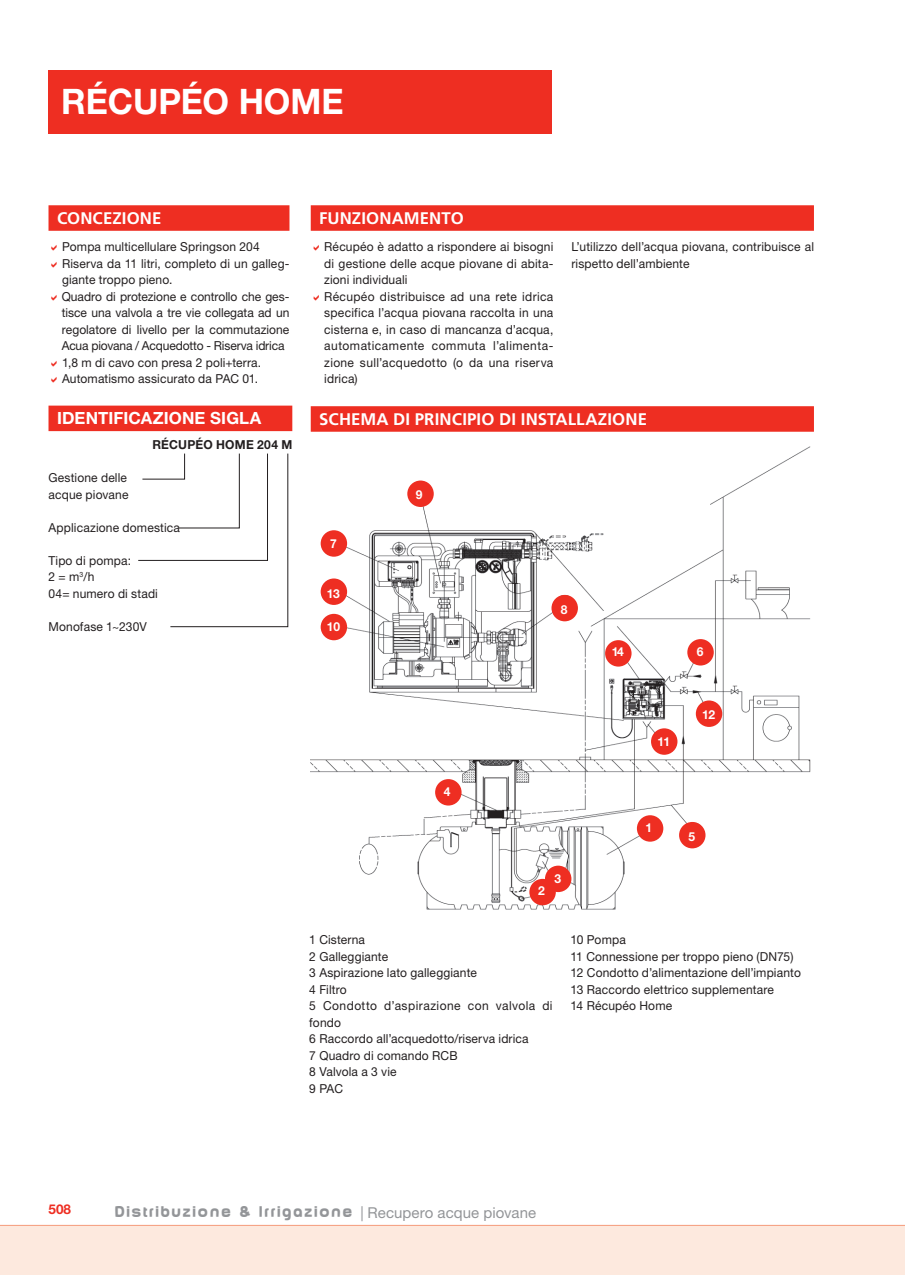
<style>
.page{position:relative;width:905px;height:1275px;background:#fff}
.page>*{position:absolute;margin:0;border:0;box-sizing:border-box;transform-origin:0 0}
.t1{font:700 35.25px "Helvetica Neue LT Std";color:#fff}
.t2{font:700 16.8px "Frutiger";letter-spacing:.005em;color:#fff}
.t3{font:700 16.8px "Helvetica Neue LT Std";letter-spacing:.005em;color:#fff}
.t4{font:15px "Baby Mine Fat";letter-spacing:.02em;color:#939598}
.t5{font:15px "Helvetica Neue LT Std";letter-spacing:.005em;color:#939598}
.t6{font:700 13.5px "Helvetica Neue LT Std";color:#ee2e22}
.t7{font:12.45px/16.5px "Helvetica Neue LT Std";letter-spacing:.015em;color:#231f20}
.t8{font:700 12.45px "Helvetica Neue LT Std";letter-spacing:-.025em;color:#fff}
.t9{font:700 12.45px "Helvetica Neue LT Std";letter-spacing:.02em;color:#231f20}
</style>
<div class="page">
<img style="left:310px;top:446px;width:501px;height:464px">
<div style="left:407px;top:480px;width:27px;height:27px;background:#ee2e22;border-radius:50%"></div>
<div style="left:321px;top:530px;width:26px;height:27px;background:#ee2e22;border-radius:50%"></div>
<div style="left:679px;top:822px;width:26px;height:26px;background:#ee2e22;border-radius:50%"></div>
<div style="left:637px;top:815px;width:26px;height:27px;background:#ee2e22;border-radius:50%"></div>
<div style="left:435px;top:779px;width:27px;height:26px;background:#ee2e22;border-radius:50%"></div>
<div style="left:529px;top:879px;width:27px;height:26px;background:#ee2e22;border-radius:50%"></div>
<div style="left:545px;top:866px;width:26px;height:26px;background:#ee2e22;border-radius:50%"></div>
<div style="left:321px;top:578px;width:26px;height:27px;background:#ee2e22;border-radius:50%"></div>
<div style="left:321px;top:614px;width:26px;height:26px;background:#ee2e22;border-radius:50%"></div>
<div style="left:551px;top:595px;width:27px;height:26px;background:#ee2e22;border-radius:50%"></div>
<div style="left:651px;top:728px;width:26px;height:27px;background:#ee2e22;border-radius:50%"></div>
<div style="left:687px;top:639px;width:27px;height:26px;background:#ee2e22;border-radius:50%"></div>
<div style="left:696px;top:700px;width:26px;height:27px;background:#ee2e22;border-radius:50%"></div>
<div style="left:605px;top:640px;width:26px;height:27px;background:#ee2e22;border-radius:50%"></div>
<div style="left:49px;top:406px;width:243px;height:25px;background:#ee2e22"></div>
<svg style="left:138px;top:453px;width:151px;height:174px"></svg>
<div style="left:49px;top:205px;width:240px;height:26px;background:#ee2e22"></div>
<div style="left:311px;top:205px;width:503px;height:26px;background:#ee2e22"></div>
<div style="left:311px;top:406px;width:503px;height:26px;background:#ee2e22"></div>
<div style="left:49px;top:70px;width:503px;height:64px;background:#ee2e22"></div>
<div style="left:0;top:1224px;width:905px;height:51px;background:#fde9de"></div>
<h1 class="t1" style="left:61px;top:89px;width:284px">RÉCUPÉO HOME</h1>
<h2 class="t2" style="left:57px;top:211px;width:106px">CONCEZIONE</h2>
<p class="t7" style="left:62px;top:240px;width:229px">Pompa multicellulare Springson 204<br>Riserva da 11 litri, completo di un galleg&shy;giante troppo pieno.<br>Quadro di protezione e controllo che ges&shy;tisce una valvola a tre vie collegata ad un regolatore di livello per la commutazione Acua piovana / Acquedotto - Riserva idrica 1,8 m di cavo con presa 2 poli+terra.<br>Automatismo assicurato da PAC 01.</p>
<h2 class="t3" style="left:57px;top:412px;width:206px">IDENTIFICAZIONE SIGLA</h2>
<p class="t9" style="left:152px;top:440px;width:141px">RÉCUPÉO HOME 204 M</p>
<p class="t7" style="left:49px;top:471px;width:82px">Gestione delle acque piovane</p>
<p class="t7" style="left:49px;top:520px;width:133px">Applicazione domestica</p>
<p class="t7" style="left:49px;top:553px;width:111px">Tipo di pompa:<br>2 = m<sup>3</sup>/h<br>04= numero di stadi</p>
<p class="t7" style="left:49px;top:619px;width:100px">Monofase 1~230V</p>
<h2 class="t2" style="left:319px;top:211px;width:146px">FUNZIONAMENTO</h2>
<p class="t7" style="left:324px;top:240px;width:231px">Récupéo è adatto a rispondere ai bisogni di gestione delle acque piovane di abita&shy;zioni individuali<br>Récupéo distribuisce ad una rete idrica specifica l’acqua piovana raccolta in una cisterna e, in caso di mancanza d’acqua, automaticamente commuta l’alimenta&shy;zione sull’acquedotto (o da una riserva idrica)</p>
<p class="t7" style="left:571px;top:240px;width:244px">L’utilizzo dell’acqua piovana, contribuisce al rispetto dell’ambiente</p>
<h2 class="t2" style="left:319px;top:412px;width:329px">SCHEMA DI PRINCIPIO DI INSTALLAZIONE</h2>
<p class="t8" style="left:330px;top:539px;width:8px">7</p>
<p class="t8" style="left:327px;top:589px;width:15px">13</p>
<p class="t8" style="left:327px;top:622px;width:15px">10</p>
<p class="t8" style="left:416px;top:490px;width:8px">9</p>
<p class="t8" style="left:561px;top:605px;width:8px">8</p>
<p class="t8" style="left:612px;top:647px;width:14px">14</p>
<p class="t8" style="left:697px;top:647px;width:8px">6</p>
<p class="t8" style="left:444px;top:787px;width:8px">4</p>
<p class="t8" style="left:538px;top:886px;width:8px">2</p>
<p class="t8" style="left:554px;top:874px;width:8px">3</p>
<p class="t8" style="left:657px;top:737px;width:14px">11</p>
<p class="t8" style="left:702px;top:710px;width:15px">12</p>
<p class="t8" style="left:645px;top:823px;width:8px">1</p>
<p class="t8" style="left:688px;top:832px;width:8px">5</p>
<p class="t7" style="left:309px;top:933px;width:245px">1 Cisterna<br>2 Galleggiante<br>3 Aspirazione lato galleggiante<br>4 Filtro<br>5 Condotto d’aspirazione con valvola di fondo<br>6 Raccordo all’acquedotto/riserva idrica<br>7 Quadro di comando RCB<br>8 Valvola a 3 vie<br>9 PAC</p>
<p class="t7" style="left:571px;top:933px;width:232px">10 Pompa<br>11 Connessione per troppo pieno (DN75)<br>12 Condotto d’alimentazione dell’impianto<br>13 Raccordo elettrico supplementare<br>14 Récupéo Home</p>
<p class="t6" style="left:49px;top:1204px;width:24px">508</p>
<p class="t5" style="left:360px;top:1207px;width:177px">| Recupero acque piovane</p>
<p class="t4" style="left:114px;top:1202px;width:241px">Distribuzione &amp; Irrigazione</p>
</div>
